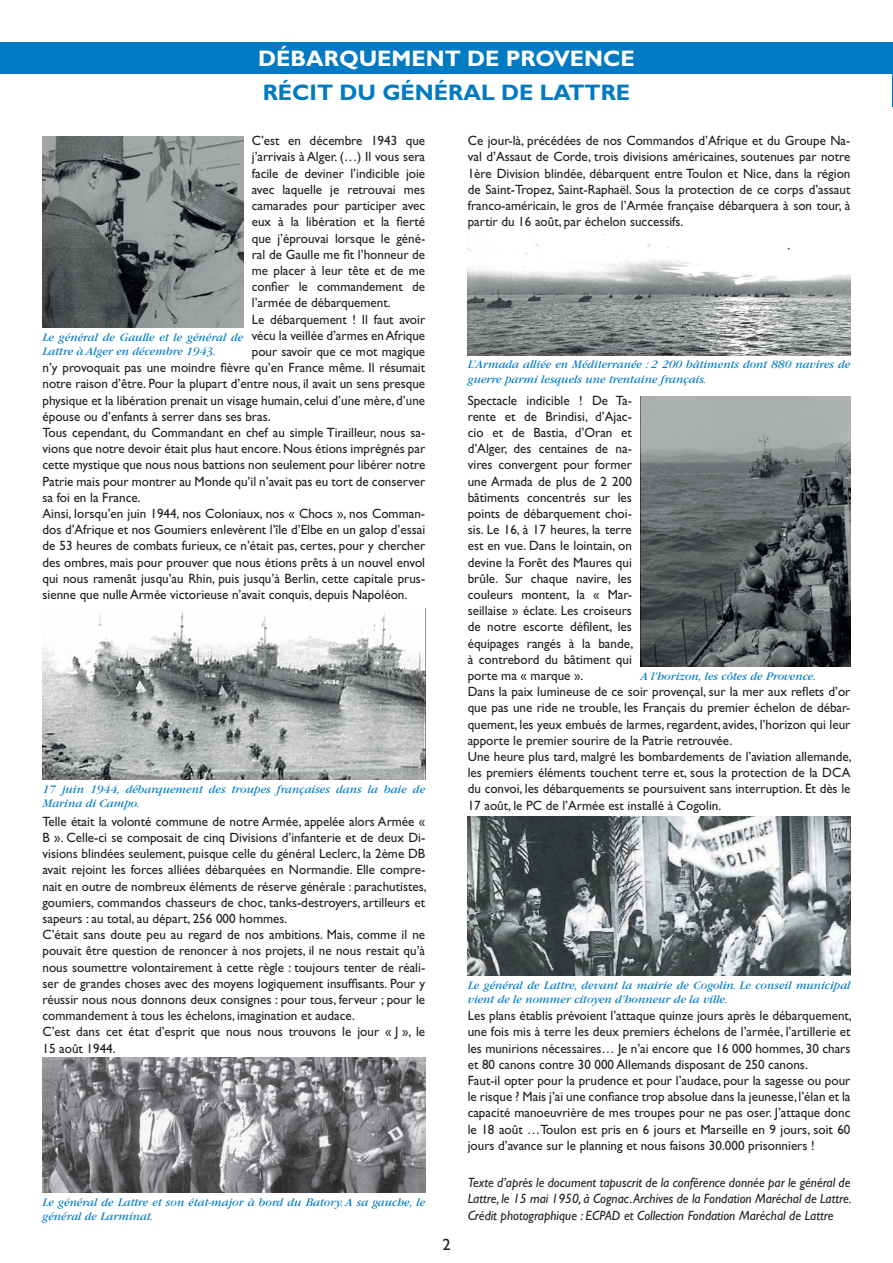
<style>
.page{position:relative;width:893px;height:1263px;background:#fff}
.page>*{position:absolute;margin:0;border:0;box-sizing:border-box;transform-origin:0 0}
.t1{font:700 22.5px "Gill Sans Std";color:#fff}
.t2{font:700 22.5px "Gill Sans Std";color:#007bc3}
.t3{font:16.5px "Gill Sans Std";color:#231f20}
.t4{font:13.5px/16.2px "Gill Sans Std";color:#231f20}
.t5{font:italic 13.5px/16.2px "Gill Sans Std";color:#231f20;text-align:justify}
.t6{font:italic 12px/14.4px "Garamond";color:#007bc3}
</style>
<div class="page">
<div style="left:0;top:43px;width:893px;height:31px;background:#007bc3"></div>
<hr style="left:892px;top:42px;width:1px;height:64px;background:#007bc3">
<img style="left:43px;top:136px;width:200px;height:191px">
<img style="left:42px;top:611px;width:383px;height:168px">
<img style="left:468px;top:231px;width:382px;height:124px">
<img style="left:42px;top:1058px;width:383px;height:135px">
<img style="left:468px;top:816px;width:382px;height:159px">
<img style="left:640px;top:396px;width:210px;height:270px">
<h1 class="t1" style="left:258px;top:51px;width:378px">DÉBARQUEMENT DE PROVENCE</h1>
<h1 class="t2" style="left:263px;top:85px;width:369px">RÉCIT DU GÉNÉRAL DE LATTRE</h1>
<p class="t4" style="left:252px;top:134px;width:175px">C’est en décembre 1943 que</p>
<p class="t4" style="left:252px;top:150px;width:175px">j’arrivais à Alger. (…) Il vous sera</p>
<p class="t4" style="left:252px;top:167px;width:175px">facile de deviner l’indicible joie</p>
<p class="t4" style="left:252px;top:183px;width:175px">avec laquelle je retrouvai mes</p>
<p class="t4" style="left:252px;top:199px;width:175px">camarades pour participer avec</p>
<p class="t4" style="left:252px;top:215px;width:175px">eux à la libération et la fierté</p>
<p class="t4" style="left:252px;top:231px;width:175px">que j’éprouvai lorsque le géné-</p>
<p class="t4" style="left:252px;top:248px;width:175px">ral de Gaulle me fit l’honneur de</p>
<p class="t4" style="left:252px;top:264px;width:175px">me placer à leur tête et de me</p>
<p class="t4" style="left:252px;top:280px;width:175px">confier le commandement de</p>
<p class="t4" style="left:252px;top:296px;width:140px">l’armée de débarquement.</p>
<p class="t4" style="left:252px;top:312px;width:175px">Le débarquement ! Il faut avoir</p>
<p class="t4" style="left:252px;top:329px;width:175px">vécu la veillée d’armes en Afrique</p>
<p class="t4" style="left:252px;top:345px;width:175px">pour savoir que ce mot magique</p>
<p class="t4" style="left:43px;top:361px;width:384px">n’y provoquait pas une moindre fièvre qu’en France même. Il résumait</p>
<p class="t4" style="left:43px;top:377px;width:384px">notre raison d’être. Pour la plupart d’entre nous, il avait un sens presque</p>
<p class="t4" style="left:43px;top:393px;width:384px">physique et la libération prenait un visage humain, celui d’une mère, d’une</p>
<p class="t4" style="left:43px;top:410px;width:230px">épouse ou d’enfants à serrer dans ses bras.</p>
<p class="t4" style="left:43px;top:426px;width:384px">Tous cependant, du Commandant en chef au simple Tirailleur, nous sa-</p>
<p class="t4" style="left:43px;top:442px;width:384px">vions que notre devoir était plus haut encore. Nous étions imprégnés par</p>
<p class="t4" style="left:43px;top:458px;width:384px">cette mystique que nous nous battions non seulement pour libérer notre</p>
<p class="t4" style="left:43px;top:474px;width:384px">Patrie mais pour montrer au Monde qu’il n’avait pas eu tort de conserver</p>
<p class="t4" style="left:43px;top:491px;width:100px">sa foi en la France.</p>
<p class="t4" style="left:43px;top:507px;width:384px">Ainsi, lorsqu’en juin 1944, nos Coloniaux, nos « Chocs », nos Comman-</p>
<p class="t4" style="left:43px;top:523px;width:384px">dos d’Afrique et nos Goumiers enlevèrent l’île d’Elbe en un galop d’essai</p>
<p class="t4" style="left:43px;top:539px;width:384px">de 53 heures de combats furieux, ce n’était pas, certes, pour y chercher</p>
<p class="t4" style="left:43px;top:555px;width:384px">des ombres, mais pour prouver que nous étions prêts à un nouvel envol</p>
<p class="t4" style="left:43px;top:572px;width:384px">qui nous ramenât jusqu’au Rhin, puis jusqu’à Berlin, cette capitale prus-</p>
<p class="t4" style="left:43px;top:588px;width:366px">sienne que nulle Armée victorieuse n’avait conquis, depuis Napoléon.</p>
<p class="t4" style="left:468px;top:134px;width:384px;text-align:justify">Ce jour-là, précédées de nos Commandos d’Afrique et du Groupe Na&shy;val d’Assaut de Corde, trois divisions américaines, soutenues par notre 1ère Division blindée, débarquent entre Toulon et Nice, dans la région de Saint-Tropez, Saint-Raphaël. Sous la protection de ce corps d’assaut franco-américain, le gros de l’Armée française débarquera à son tour, à partir du 16 août, par échelon successifs.</p>
<p class="t6" style="left:43px;top:331px;width:202px">Le général de Gaulle et le général de<br>Lattre à Alger en décembre 1943.</p>
<p class="t6" style="left:468px;top:359px;width:384px">L’Armada alliée en Méditerranée : 2 200 bâtiments dont 880 navires de guerre parmi lesquels une trentaine français.</p>
<p class="t4" style="left:468px;top:393px;width:385px">Spectacle indicible ! De Ta-<br>rente et de Brindisi, d’Ajac-<br>cio et de Bastia, d’Oran et<br>d’Alger, des centaines de na-<br>vires convergent pour former<br>une Armada de plus de 2 200<br>bâtiments concentrés sur les<br>points de débarquement choi-<br>sis. Le 16, à 17 heures, la terre<br>est en vue. Dans le lointain, on<br>devine la Forêt des Maures qui<br>brûle. Sur chaque navire, les<br>couleurs montent, la « Mar-<br>seillaise » éclate. Les croiseurs<br>de notre escorte défilent, les<br>équipages rangés à la bande,<br>à contrebord du bâtiment qui<br>porte ma « marque ».<br>Dans la paix lumineuse de ce soir provençal, sur la mer aux reflets d’or que pas une ride ne trouble, les Français du premier échelon de débar&shy;quement, les yeux embués de larmes, regardent, avides, l’horizon qui leur apporte le premier sourire de la Patrie retrouvée.<br>Une heure plus tard, malgré les bombardements de l’aviation allemande, les premiers éléments touchent terre et, sous la protection de la DCA du convoi, les débarquements se poursuivent sans interruption. Et dès le 17 août, le PC de l’Armée est installé à Cogolin.</p>
<p class="t6" style="left:640px;top:670px;width:177px">A l’horizon, les côtes de Provence.</p>
<p class="t6" style="left:43px;top:783px;width:384px">17 juin 1944, débarquement des troupes françaises dans la baie de<br>Marina di Campo.</p>
<p class="t4" style="left:43px;top:815px;width:386px">Telle était la volonté commune de notre Armée, appelée alors Armée « B ». Celle-ci se composait de cinq Divisions d’infanterie et de deux Di&shy;visions blindées seulement, puisque celle du général Leclerc, la 2ème DB avait rejoint les forces alliées débarquées en Normandie. Elle compre&shy;nait en outre de nombreux éléments de réserve générale : parachutistes, goumiers, commandos chasseurs de choc, tanks-destroyers, artilleurs et sapeurs : au total, au départ, 256 000 hommes.<br>C’était sans doute peu au regard de nos ambitions. Mais, comme il ne pouvait être question de renoncer à nos projets, il ne nous restait qu’à nous soumettre volontairement à cette règle : toujours tenter de réali&shy;ser de grandes choses avec des moyens logiquement insuffisants. Pour y réussir nous nous donnons deux consignes : pour tous, ferveur ; pour le commandement à tous les échelons, imagination et audace.<br>C’est dans cet état d’esprit que nous nous trouvons le jour « J », le 15 août 1944.</p>
<p class="t6" style="left:42px;top:1196px;width:384px">Le général de Lattre et son état-major à bord du Batory. A sa gauche, le général de Larminat.</p>
<p class="t3" style="left:442px;top:1239px;width:10px">2</p>
<p class="t6" style="left:468px;top:979px;width:384px">Le général de Lattre, devant la mairie de Cogolin. Le conseil municipal vient de le nommer citoyen d’honneur de la ville.</p>
<p class="t4" style="left:468px;top:1009px;width:386px">Les plans établis prévoient l’attaque quinze jours après le débarquement, une fois mis à terre les deux premiers échelons de l’armée, l’artillerie et les munirions nécessaires… Je n’ai encore que 16 000 hommes, 30 chars et 80 canons contre 30 000 Allemands disposant de 250 canons.<br>Faut-il opter pour la prudence et pour l’audace, pour la sagesse ou pour le risque ? Mais j’ai une confiance trop absolue dans la jeunesse, l’élan et la capacité manoeuvrière de mes troupes pour ne pas oser. J’attaque donc le 18 août …Toulon est pris en 6 jours et Marseille en 9 jours, soit 60 jours d’avance sur le planning et nous faisons 30.000 prisonniers !</p>
<p class="t5" style="left:468px;top:1176px;width:386px">Texte d’après le document tapuscrit de la conférence donnée par le général de Lattre, le 15 mai 1950, à Cognac. Archives de la Fondation Maréchal de Lattre.<br>Crédit photographique : ECPAD et Collection Fondation Maréchal de Lattre</p>
</div>
